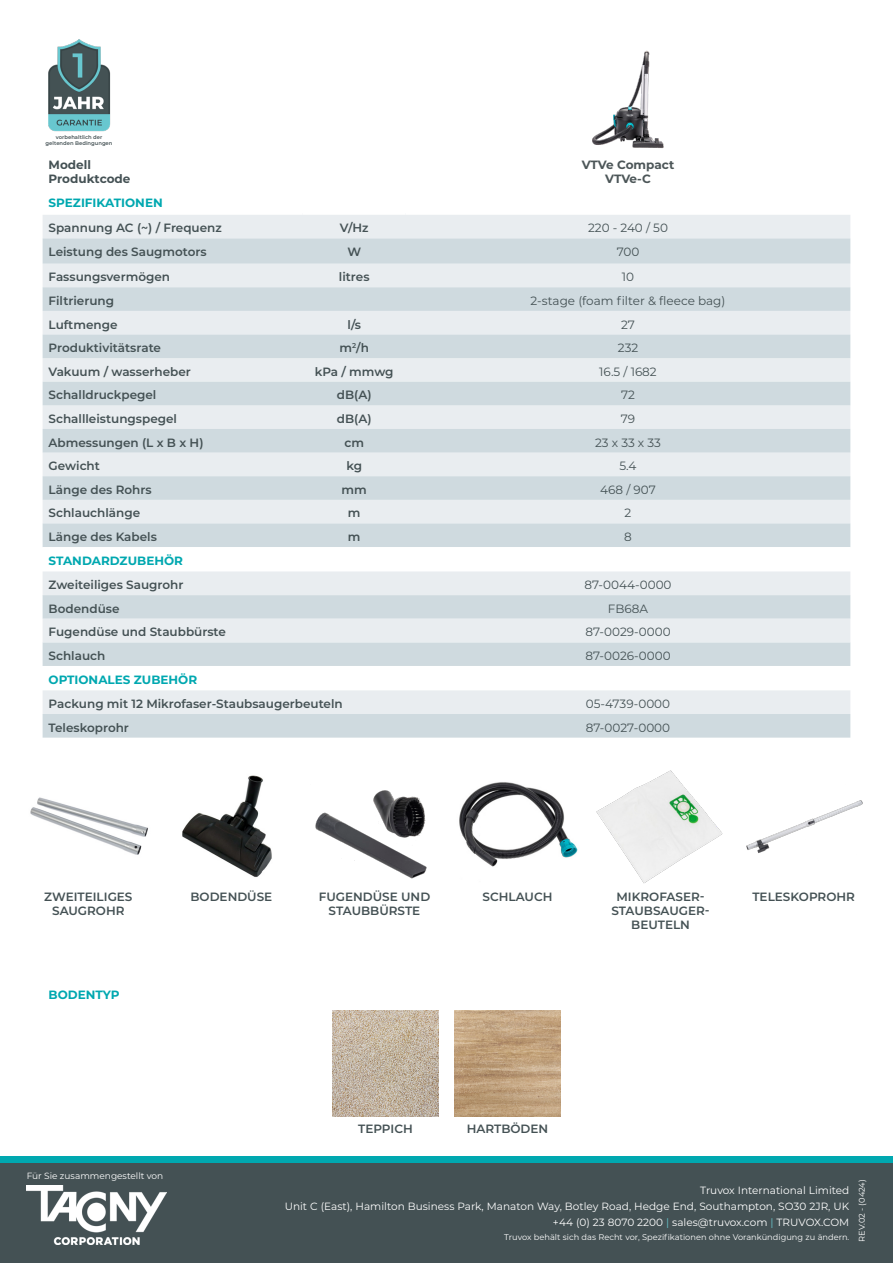
<style>
.page{position:relative;width:893px;height:1263px;background:#fff}
.page>*{position:absolute;margin:0;border:0;box-sizing:border-box;transform-origin:0 0}
.t1{font:600 12px/14.4px "Montserrat";color:#445154;text-align:center}
.t2{font:12px "Montserrat";color:#445154}
.t3{font:700 12px "Montserrat";color:#00a8b0}
.t4{font:700 12px/14.4px "Montserrat";color:#445154}
.t5{font:700 12px "Montserrat";letter-spacing:-.015em;color:#4c5658}
.t6{font:10.5px "Montserrat";color:#fff}
.t7{font:9px "Montserrat";color:#fff}
.t8{font:8.25px "Montserrat";color:#fff}
.t9{font:600 5.25px/6.3px "Montserrat";color:#445154;text-align:center}
.s1{color:#6ac7ce}
</style>
<div class="page">
<div style="left:0;top:1160px;width:893px;height:103px;background:#445154"></div>
<img style="left:27px;top:1185px;width:140px;height:59px">
<img style="left:332px;top:1010px;width:107px;height:106px">
<div style="left:43px;top:215px;width:807px;height:23px;background:#e9edf0"></div>
<svg style="left:43px;top:238px;width:807px;height:500px;background:#dae2e6"></svg>
<svg style="left:43px;top:547px;width:807px;height:24px"></svg>
<svg style="left:43px;top:571px;width:807px;height:143px;fill:#e9edf0"></svg>
<div style="left:0;top:1156px;width:893px;height:7px;background:#00a8b0"></div>
<img style="left:48px;top:39px;width:63px;height:93px">
<img style="left:592px;top:50px;width:72px;height:99px">
<img style="left:454px;top:1010px;width:107px;height:106px">
<img style="left:30px;top:797px;width:118px;height:58px">
<img style="left:182px;top:775px;width:90px;height:102px">
<img style="left:315px;top:790px;width:112px;height:89px">
<img style="left:597px;top:770px;width:126px;height:113px">
<img style="left:746px;top:800px;width:117px;height:53px">
<img style="left:459px;top:782px;width:119px;height:85px">
<p class="t9" style="left:46px;top:134px;width:68px">vorbehaltlich der geltenden Bedingungen</p>
<p class="t4" style="left:49px;top:157px;width:83px">Modell<br>Produktcode</p>
<p class="t5" style="left:582px;top:156px;width:94px">VTVe Compact</p>
<p class="t5" style="left:605px;top:170px;width:47px">VTVe-C</p>
<p class="t3" style="left:49px;top:194px;width:116px">SPEZIFIKATIONEN</p>
<p class="t1" style="left:49px;top:220px;width:175px">Spannung AC (~) / Frequenz</p>
<p class="t1" style="left:340px;top:220px;width:30px">V/Hz</p>
<p class="t2" style="left:588px;top:220px;width:81px">220 - 240 / 50</p>
<p class="t1" style="left:49px;top:244px;width:160px">Leistung des Saugmotors</p>
<p class="t1" style="left:347px;top:244px;width:15px">W</p>
<p class="t2" style="left:617px;top:243px;width:24px">700</p>
<p class="t1" style="left:49px;top:269px;width:123px">Fassungsvermögen</p>
<p class="t1" style="left:339px;top:269px;width:32px">litres</p>
<p class="t2" style="left:622px;top:269px;width:14px">10</p>
<p class="t1" style="left:49px;top:293px;width:67px">Filtrierung</p>
<p class="t2" style="left:531px;top:292px;width:196px">2-stage (foam filter &amp; fleece bag)</p>
<p class="t1" style="left:49px;top:316px;width:71px">Luftmenge</p>
<p class="t1" style="left:348px;top:316px;width:15px">l/s</p>
<p class="t2" style="left:621px;top:316px;width:15px">27</p>
<p class="t1" style="left:49px;top:340px;width:114px">Produktivitätsrate</p>
<p class="t1" style="left:339px;top:340px;width:31px">m<sup>2</sup>/h</p>
<p class="t2" style="left:618px;top:340px;width:22px">232</p>
<p class="t1" style="left:49px;top:364px;width:144px">Vakuum / wasserheber</p>
<p class="t1" style="left:315px;top:364px;width:80px">kPa / mmwg</p>
<p class="t2" style="left:599px;top:363px;width:59px">16.5 / 1682</p>
<p class="t1" style="left:49px;top:387px;width:109px">Schalldruckpegel</p>
<p class="t1" style="left:337px;top:387px;width:36px">dB(A)</p>
<p class="t2" style="left:621px;top:387px;width:15px">72</p>
<p class="t1" style="left:49px;top:411px;width:130px">Schallleistungspegel</p>
<p class="t1" style="left:337px;top:411px;width:36px">dB(A)</p>
<p class="t2" style="left:621px;top:410px;width:16px">79</p>
<p class="t1" style="left:49px;top:435px;width:156px">Abmessungen (L x B x H)</p>
<p class="t1" style="left:344px;top:435px;width:21px">cm</p>
<p class="t2" style="left:595px;top:434px;width:67px">23 x 33 x 33</p>
<p class="t1" style="left:49px;top:458px;width:53px">Gewicht</p>
<p class="t1" style="left:346px;top:458px;width:17px">kg</p>
<p class="t2" style="left:619px;top:458px;width:19px">5.4</p>
<p class="t1" style="left:49px;top:482px;width:105px">Länge des Rohrs</p>
<p class="t1" style="left:342px;top:482px;width:27px">mm</p>
<p class="t2" style="left:600px;top:481px;width:57px">468 / 907</p>
<p class="t1" style="left:49px;top:505px;width:93px">Schlauchlänge</p>
<p class="t1" style="left:348px;top:505px;width:14px">m</p>
<p class="t2" style="left:625px;top:505px;width:8px">2</p>
<p class="t1" style="left:49px;top:529px;width:110px">Länge des Kabels</p>
<p class="t1" style="left:348px;top:529px;width:14px">m</p>
<p class="t2" style="left:624px;top:529px;width:9px">8</p>
<p class="t3" style="left:49px;top:552px;width:136px">STANDARDZUBEHÖR</p>
<p class="t1" style="left:49px;top:577px;width:136px">Zweiteiliges Saugrohr</p>
<p class="t2" style="left:584px;top:577px;width:89px">87-0044-0000</p>
<p class="t1" style="left:49px;top:601px;width:72px">Bodendüse</p>
<p class="t2" style="left:608px;top:600px;width:42px">FB68A</p>
<p class="t1" style="left:49px;top:624px;width:179px">Fugendüse und Staubbürste</p>
<p class="t2" style="left:585px;top:624px;width:87px">87-0029-0000</p>
<p class="t1" style="left:49px;top:648px;width:58px">Schlauch</p>
<p class="t2" style="left:585px;top:647px;width:87px">87-0026-0000</p>
<p class="t3" style="left:49px;top:671px;width:150px">OPTIONALES ZUBEHÖR</p>
<p class="t1" style="left:49px;top:696px;width:296px">Packung mit 12 Mikrofaser-Staubsaugerbeuteln</p>
<p class="t2" style="left:586px;top:695px;width:86px">05-4739-0000</p>
<p class="t1" style="left:49px;top:720px;width:82px">Teleskoprohr</p>
<p class="t2" style="left:586px;top:719px;width:86px">87-0027-0000</p>
<p class="t1" style="left:44px;top:888px;width:90px">ZWEITEILIGES<br>SAUGROHR</p>
<p class="t1" style="left:190px;top:888px;width:83px">BODENDÜSE</p>
<p class="t1" style="left:319px;top:888px;width:113px">FUGENDÜSE UND<br>STAUBBÜRSTE</p>
<p class="t1" style="left:611px;top:888px;width:100px">MIKROFASER-<br>STAUBSAUGER-<br>BEUTELN</p>
<p class="t1" style="left:483px;top:888px;width:71px">SCHLAUCH</p>
<p class="t1" style="left:752px;top:888px;width:104px">TELESKOPROHR</p>
<p class="t3" style="left:49px;top:986px;width:73px">BODENTYP</p>
<p class="t7" style="left:27px;top:1170px;width:138px">Für Sie zusammengestellt von</p>
<p class="t1" style="left:358px;top:1121px;width:56px">TEPPICH</p>
<p class="t1" style="left:467px;top:1121px;width:83px">HARTBÖDEN</p>
<p class="t6" style="left:700px;top:1183px;width:151px">Truvox International Limited</p>
<p class="t6" style="left:285px;top:1199px;width:566px">Unit C (East), Hamilton Business Park, Manaton Way, Botley Road, Hedge End, Southampton, SO30 2JR, UK</p>
<p class="t6" style="left:553px;top:1215px;width:298px">+44 (0) 23 8070 2200 <span class="s1">|</span> sales@truvox.com <span class="s1">|</span> TRUVOX.COM</p>
<p class="t8" style="left:504px;top:1231px;width:347px">Truvox behält sich das Recht vor, Spezifikationen ohne Vorankündigung zu ändern.</p>
<p class="t8" style="left:856px;top:1242px;width:64px;rotate:-90deg">REV.02 - (0424)</p>
</div>
